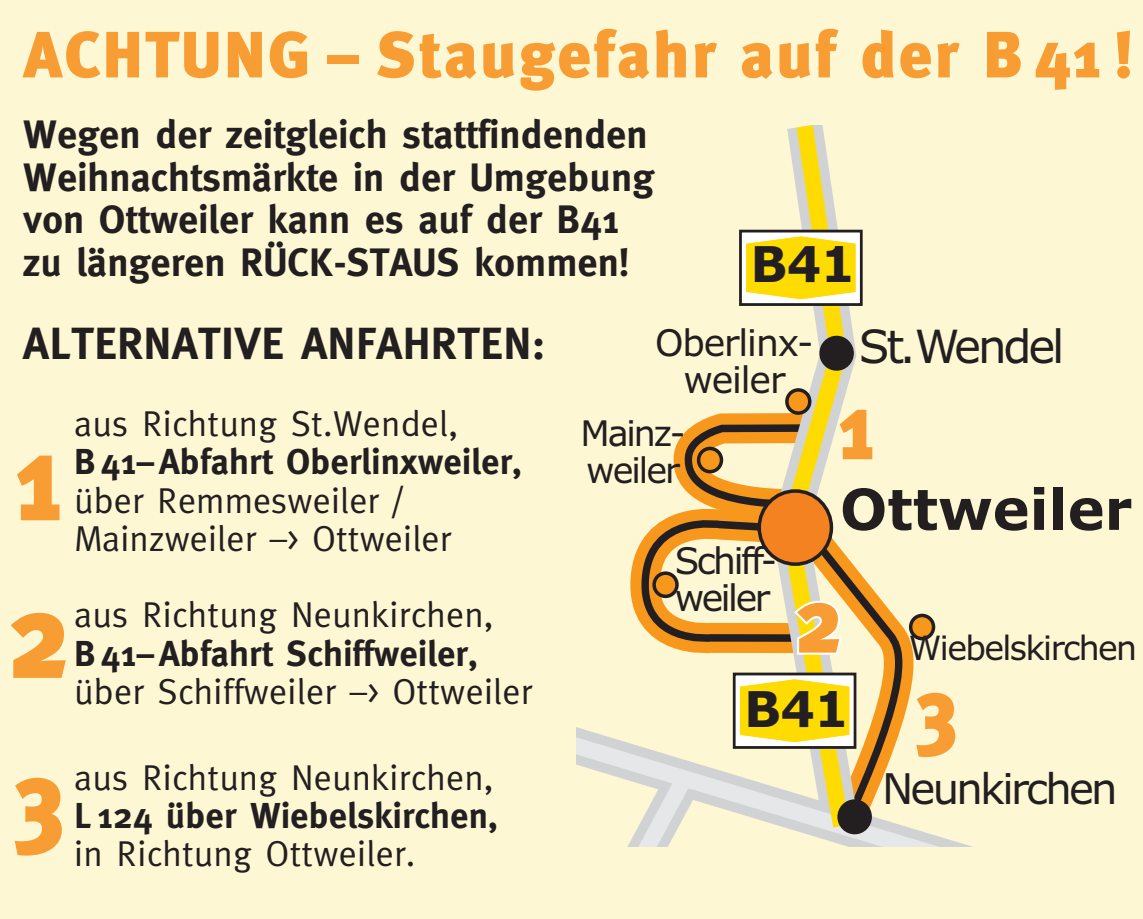
<style>
.page{position:relative;width:1143px;height:919px;background:#fff}
.page>*{position:absolute;margin:0;border:0;box-sizing:border-box;transform-origin:0 0}
.t1{font:900 121.5px/157.5px "Meta";color:#f89d33;scale:.9 1}
.t2{font:900 108px "Meta";color:#f89d33;scale:.9 1}
.t3{font:900 93px/193.2px "Meta";color:#f89d33;text-align:center;scale:.9 1}
.t4{font:900 89.1px "Meta";color:#f89d33;scale:.9 1}
.t5{font:900 65.4px "Meta";letter-spacing:.03em;color:#f89d33}
.t6{font:700 56.4px "Verdana";color:#231f20}
.t7{font:55.2px "Verdana";color:#231f20}
.t8{font:700 49.2px "Verdana";letter-spacing:-.02em;color:#231f20}
.t9{font:45.9px "Verdana";letter-spacing:-.07em;color:#231f20}
.t10{font:700 45px "Meta";letter-spacing:.01em;color:#231f20}
.t11{font:42.3px "Verdana";letter-spacing:-.065em;color:#231f20}
.t12{font:700 39.6px/42.9px "Meta";letter-spacing:.005em;color:#231f20}
.t13{font:36.6px/36.6px "Verdana";letter-spacing:-.03em;color:#231f20;text-align:center}
.t14{font:36.6px/36.6px "Verdana";letter-spacing:-.07em;color:#231f20}
.t15{font:36px/38.1px "Meta";letter-spacing:.01em;color:#231f20}
.t16{font:700 36px "Meta";letter-spacing:.01em;color:#231f20}
.t17{font:35.1px/36.6px "Verdana";letter-spacing:-.06em;color:#231f20}
.t18{font:33.6px "Verdana";letter-spacing:-.05em;color:#231f20}
</style>
<div class="page">
<div style="left:0;top:0;width:1142px;height:918px;background:#fef7d4"></div>
<div style="left:576px;top:126px;width:566px;height:191px;background:#fef7d4"></div>
<div style="left:576px;top:317px;width:566px;height:528px;background:#fef7d4"></div>
<svg style="left:772px;top:126px;width:87px;height:718px;background:#f2e9b4"></svg>
<div style="left:837px;top:799px;width:34px;height:35px;background:#231f20;border-radius:50%"></div>
<div style="left:819px;top:335px;width:34px;height:35px;background:#231f20;border-radius:50%"></div>
<div style="left:739px;top:229px;width:123px;height:77px;background:#fff;border:3px solid #231f20"></div>
<svg style="left:746px;top:236px;width:109px;height:63px;background:#ffe01e"></svg>
<div style="left:910px;top:615px;width:23px;height:23px;background:#f7981d;border-radius:50%"></div>
<div style="left:908px;top:613px;width:27px;height:27px;border:3px solid #231f20;border-radius:50%"></div>
<svg style="left:786px;top:390px;width:23px;height:23px"></svg>
<div style="left:785px;top:388px;width:26px;height:26px;border:3px solid #231f20;border-radius:50%"></div>
<svg style="left:622px;top:397px;width:295px;height:422px;background:#e6ce94"></svg>
<h3 class="t5" style="left:23px;top:15px;width:1111px">ACHTUNG – Staugefahr auf der B 41 !</h3>
<p class="t12" style="left:23px;top:112px;width:632px">Wegen der zeitgleich stattfindenden Weihnachtsmärkte in der Umgebung von Ottweiler kann es auf der B41 zu längeren Rück-Staus kommen!</p>
<h3 class="t8" style="left:750px;top:233px;width:106px">B41</h3>
<p class="t10" style="left:23px;top:317px;width:523px">ALTERNATIVE ANFAHRTEN:</p>
<p class="t15" style="left:74px;top:404px;width:385px">aus Richtung St.Wendel,</p>
<p class="t16" style="left:74px;top:441px;width:449px">B41– Abfahrt Oberlinxweiler,</p>
<p class="t15" style="left:74px;top:480px;width:378px">über Remmesweiler /<br>Mainzweiler –&gt; Ottweiler</p>
<h3 class="t7" style="left:-3px;top:433px;width:181px">Merzig</h3>
<h1 class="t1" style="left:7px;top:398px;width:71px">1<br>2</h1>
<p class="t15" style="left:74px;top:595px;width:420px">aus Richtung Neunkirchen,</p>
<p class="t16" style="left:74px;top:632px;width:405px">B41– Abfahrt Schiffweiler,</p>
<p class="t15" style="left:74px;top:671px;width:459px">über Schiffweiler –&gt; Ottweiler</p>
<h2 class="t2" style="left:13px;top:732px;width:59px">3</h2>
<p class="t15" style="left:74px;top:757px;width:420px">aus Richtung Neunkirchen,</p>
<p class="t16" style="left:74px;top:794px;width:425px">L 124 über Wiebelskirchen,</p>
<p class="t15" style="left:74px;top:833px;width:342px">in Richtung Ottweiler.</p>
<h3 class="t7" style="left:274px;top:828px;width:253px">Saarlouis</h3>
<p class="t9" style="left:858px;top:317px;width:207px">St.Wendel</p>
<p class="t13" style="left:655px;top:323px;width:160px">Oberlinx&shy;weiler</p>
<p class="t17" style="left:580px;top:414px;width:107px">Mainz&shy;weiler</p>
<h3 class="t3" style="left:794px;top:329px;width:90px">1<br>2</h3>
<h3 class="t6" style="left:839px;top:473px;width:294px">Ottweiler</h3>
<p class="t14" style="left:674px;top:541px;width:104px">Schiff&shy;weiler</p>
<p class="t18" style="left:908px;top:625px;width:229px">Wiebelskirchen</p>
<h3 class="t8" style="left:744px;top:677px;width:106px">B41</h3>
<h3 class="t4" style="left:914px;top:655px;width:49px">3</h3>
<p class="t11" style="left:881px;top:761px;width:237px">Neunkirchen</p>
</div>
